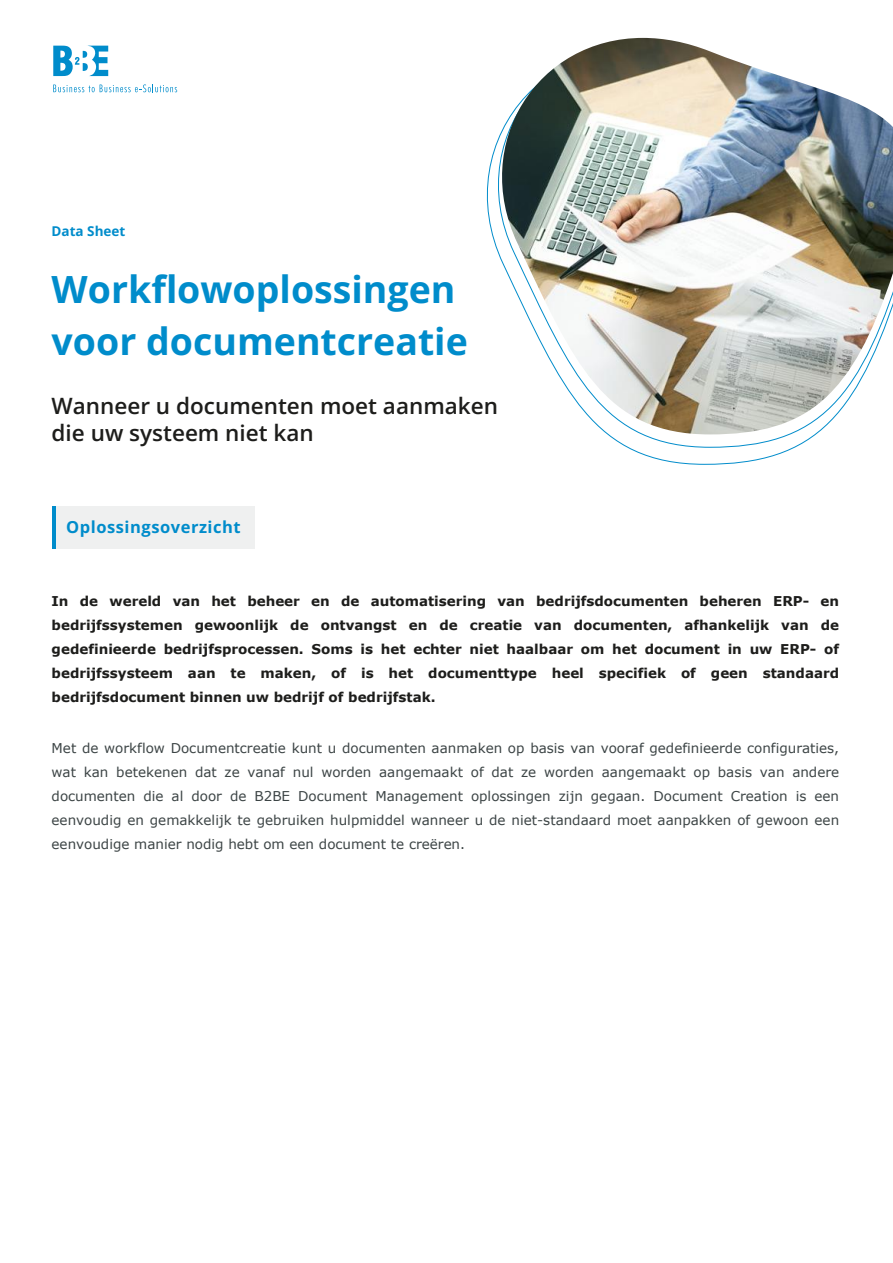
<style>
.page{position:relative;width:893px;height:1263px;background:#fff}
.page>*{position:absolute;margin:0;border:0;box-sizing:border-box;transform-origin:0 0}
.t1{font:700 37.5px/52.5px "Open Sans";color:#008ccb}
.t2{font:600 22.5px/27px "Open Sans";color:#1d1d1b}
.t3{font:700 16.5px "Open Sans";letter-spacing:.03em;color:#008ccb}
.t4{font:13.5px/24px "Verdana";color:#3c4445;text-align:justify}
.t5{font:700 13.5px/24px "Verdana";color:#1d1d1b;text-align:justify}
.t6{font:700 13.5px "Open Sans";color:#008ccb}
</style>
<div class="page">
<img style="left:486px;top:38px;width:407px;height:396px">
<svg style="left:53px;top:45px;width:55px;height:31px"></svg>
<svg style="left:53px;top:84px;width:124px;height:8px"></svg>
<div style="left:53px;top:506px;width:202px;height:43px;background:#eff0f0"></div>
<hr style="left:53px;top:506px;width:3px;height:43px;background:#008ccb">
<p class="t6" style="left:52px;top:222px;width:75px">Data Sheet</p>
<h1 class="t1" style="left:52px;top:262px;width:418px">Workflowoplossingen voor documentcreatie</h1>
<h2 class="t2" style="left:52px;top:392px;width:448px">Wanneer u documenten moet aanmaken die uw systeem niet kan</h2>
<p class="t3" style="left:66px;top:516px;width:176px">Oplossingsoverzicht</p>
<p class="t5" style="left:52px;top:590px;width:789px">In de wereld van het beheer en de automatisering van bedrijfsdocumenten beheren ERP- en bedrijfssystemen gewoonlijk de ontvangst en de creatie van documenten, afhankelijk van de gedefinieerde bedrijfsprocessen. Soms is het echter niet haalbaar om het document in uw ERP- of bedrijfssysteem aan te maken, of is het documenttype heel specifiek of geen standaard bedrijfsdocument binnen uw bedrijf of bedrijfstak.</p>
<p class="t4" style="left:52px;top:736px;width:789px">Met de workflow Documentcreatie kunt u documenten aanmaken op basis van vooraf gedefinieerde configuraties, wat kan betekenen dat ze vanaf nul worden aangemaakt of dat ze worden aangemaakt op basis van andere documenten die al door de B2BE Document Management oplossingen zijn gegaan. Document Creation is een eenvoudig en gemakkelijk te gebruiken hulpmiddel wanneer u de niet-standaard moet aanpakken of gewoon een eenvoudige manier nodig hebt om een document te creëren.</p>
</div>
